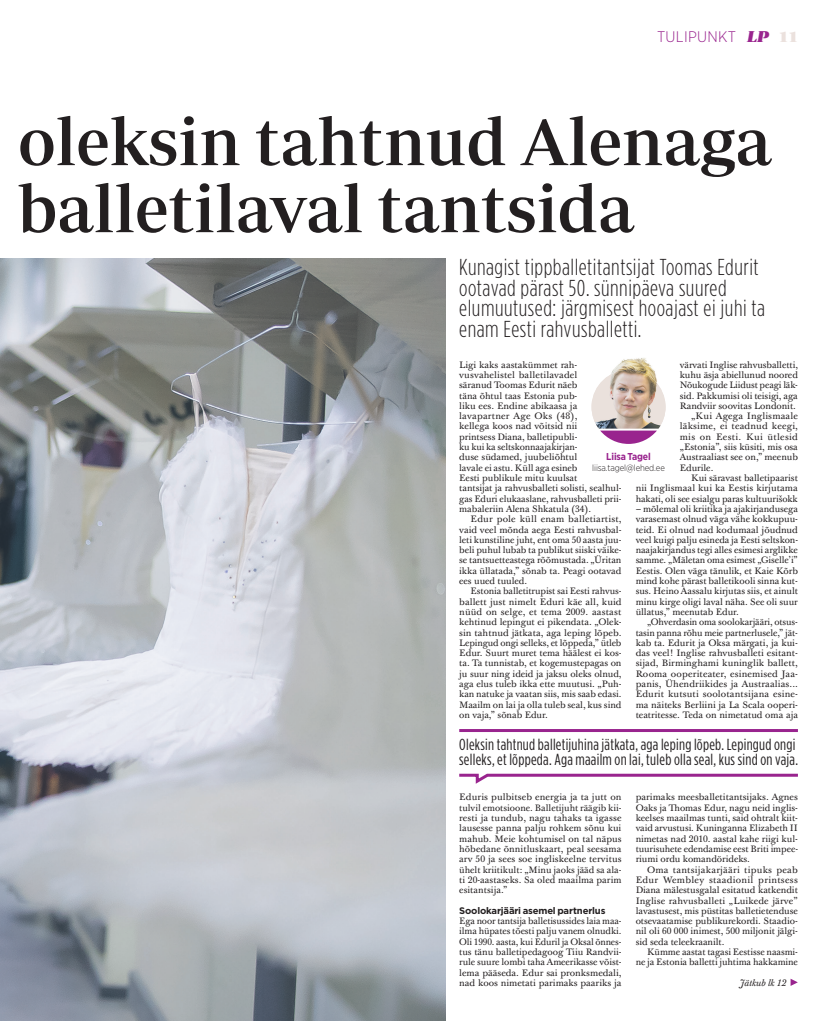
<style>
.page{position:relative;width:828px;height:1021px;background:#fff}
.page>*{position:absolute;margin:0;border:0;box-sizing:border-box;transform-origin:0 0}
.t1{font:500 67px/67px "Periodico Display";color:#231f20}
.t2{font:300 23px/20.6px "Gotham Condensed";letter-spacing:.02em;color:#231f20}
.t3{font:16px/15.5px "Gotham Condensed";letter-spacing:.015em;color:#231f20}
.t4{font:300 15.3px "Gotham Narrow";letter-spacing:.02em;color:#99248e}
.t5{font:700 10px "Gotham Narrow";letter-spacing:-.01em;color:#99248e}
.t6{font:700 9.5px "Gotham";letter-spacing:-.015em;color:#231f20}
.t7{font:9.1px/10.3px "Baskerville 10 Pro";letter-spacing:-.005em;color:#231f20;text-align:justify}
.t8{font:9.1px "Baskerville 10 Pro";letter-spacing:.02em;color:#231f20}
.t9{font:9.1px "Baskerville 10 Pro";letter-spacing:.03em;color:#231f20}
.t10{font:9.1px "Baskerville 10 Pro";letter-spacing:.015em;color:#231f20}
.t11{font:italic 9.1px "Baskerville 10 Pro";letter-spacing:-.005em;color:#231f20}
.t12{font:300 9px "Gotham Narrow";letter-spacing:-.01em;color:#231f20}
.s1{font-family:"Periodico Display Ut Bk It";font-weight:400;font-size:16px}
.s2{font-family:"Periodico Display Ut Bk";font-weight:400;font-size:16px;color:#ebe1dd}
</style>
<div class="page">
<img style="left:0;top:258px;width:445px;height:762px">
<img style="left:613px;top:358px;width:41px;height:12px">
<img style="left:591px;top:370px;width:74px;height:74px">
<svg style="left:790px;top:978px;width:8px;height:7px"></svg>
<svg style="left:459px;top:773px;width:339px;height:11px"></svg>
<hr style="left:459px;top:729px;width:339px;height:3px;background:#99248e">
<h3 class="t4" style="left:657px;top:27px;width:142px">TULIPUNKT <span class="s1">LP</span> <span class="s2">11</span></h3>
<h1 class="t1" style="left:18px;top:107px;width:755px">oleksin tahtnud Alenaga balletilaval tantsida</h1>
<h2 class="t2" style="left:459px;top:256px;width:307px">Kunagist tippballetitantsijat Toomas Edurit ootavad pärast 50. sünnipäeva suured elumuutused: järgmisest hooajast ei juhi ta enam Eesti rahvusballetti.</h2>
<p class="t7" style="left:459px;top:360px;width:164px;text-align:left">Ligi kaks aastakümmet rah&shy;vusvahelistel balletilavadel<br>säranud Toomas Edurit näeb<br>täna õhtul taas Estonia pub-<br>liku ees. Endine abikaasa ja lavapartner Age Oks (48),<br>kellega koos nad võitsid nii<br>printsess Diana, balletipubli-<br>ku kui ka seltskonnaajakirjan-<br>duse südamed, juubeliõhtul<br>lavale ei astu. Küll aga esineb<br>Eesti publikule mitu kuulsat<br>tantsijat ja rahvusballeti solisti, sealhul&shy;gas Eduri elukaaslane, rahvusballeti prii&shy;mabaleriin Alena Shkatula (34).</p>
<p class="t7" style="left:459px;top:514px;width:164px;text-indent:11px">Edur pole küll enam balletiartist, vaid veel mõnda aega Eesti rahvusbal&shy;leti kunstiline juht, ent oma 50 aasta juu&shy;beli puhul lubab ta publikut siiski väike&shy;se tantsuetteastega rõõmustada. „Üritan ikka üllatada,” sõnab ta. Peagi ootavad ees uued tuuled.</p>
<p class="t7" style="left:459px;top:586px;width:164px;text-indent:11px">Estonia balletitrupist sai Eesti rahvus&shy;ballett just nimelt Eduri käe all, kuid nüüd on selge, et tema 2009. aastast kehtinud lepingut ei pikendata. „Olek&shy;sin tahtnud jätkata, aga leping lõpeb.<br>Lepingud ongi selleks, et lõppeda,” ütleb Edur. Suurt muret tema häälest ei kos&shy;ta. Ta tunnistab, et kogemustepagas on ju suur ning ideid ja jaksu oleks olnud, aga elus tuleb ikka ette muutusi. „Puh&shy;kan natuke ja vaatan siis, mis saab edasi.<br>Maailm on lai ja olla tuleb seal, kus sind on vaja,” sõnab Edur.</p>
<p class="t7" style="left:680px;top:360px;width:120px">värvati Inglise rahvusballetti,</p>
<p class="t7" style="left:680px;top:370px;width:120px">kuhu äsja abiellunud noored</p>
<p class="t7" style="left:680px;top:380px;width:120px">Nõukogude Liidust peagi läk-</p>
<p class="t7" style="left:680px;top:390px;width:120px">sid. Pakkumisi oli teisigi, aga</p>
<p class="t7" style="left:680px;top:401px;width:118px">Randviir soovitas Londonit.</p>
<p class="t10" style="left:691px;top:410px;width:108px">„Kui Agega Inglismaale</p>
<p class="t8" style="left:680px;top:420px;width:120px">läksime, ei teadnud keegi,</p>
<p class="t9" style="left:680px;top:431px;width:120px">mis on Eesti. Kui ütlesid</p>
<p class="t7" style="left:680px;top:442px;width:120px">„Estonia”, siis küsiti, mis osa</p>
<p class="t7" style="left:680px;top:452px;width:120px">Austraaliast see on,” meenub</p>
<p class="t7" style="left:680px;top:463px;width:35px">Edurile.</p>
<p class="t7" style="left:691px;top:473px;width:108px">Kui säravast balletipaarist</p>
<p class="t7" style="left:635px;top:483px;width:164px">nii Inglismaal kui ka Eestis kirjutama</p>
<p class="t7" style="left:635px;top:493px;width:164px">hakati, oli see esialgu paras kultuurišokk</p>
<p class="t7" style="left:635px;top:504px;width:164px">– mõlemal oli kriitika ja ajakirjandusega varasemast olnud väga vähe kokkupuu&shy;teid. Ei olnud nad kodumaal jõudnud veel kuigi palju esineda ja Eesti seltskon&shy;naajakirjandus tegi alles esimesi arglikke samme. „Mäletan oma esimest „Giselle’i” Eestis. Olen väga tänulik, et Kaie Kõrb mind kohe pärast balletikooli sinna kut&shy;sus. Heino Aassalu kirjutas siis, et ainult minu kirge oligi laval näha. See oli suur üllatus,” meenutab Edur.</p>
<p class="t7" style="left:635px;top:617px;width:164px;text-indent:11px">„Ohverdasin oma soolokarjääri, otsus&shy;tasin panna rõhu meie partnerlusele,” jät&shy;kab ta. Edurit ja Oksa märgati, ja kui&shy;das veel! Inglise rahvusballeti esitant&shy;sijad, Birminghami kuninglik ballett, Rooma ooperiteater, esinemised Jaa&shy;panis, Ühendriikides ja Austraalias...<br>Edurit kutsuti soolotantsijana esine&shy;ma näiteks Berliini ja La Scala ooperi&shy;teatritesse. Teda on nimetatud oma aja</p>
<p class="t5" style="left:606px;top:450px;width:46px">Liisa Tagel</p>
<p class="t12" style="left:592px;top:462px;width:74px">liisa.tagel@lehed.ee</p>
<h3 class="t3" style="left:459px;top:736px;width:340px">Oleksin tahtnud balletijuhina jätkata, aga leping lõpeb. Lepingud ongi selleks, et lõppeda. Aga maailm on lai, tuleb olla seal, kus sind on vaja.</h3>
<p class="t7" style="left:459px;top:792px;width:164px">Eduris pulbitseb energia ja ta jutt on tulvil emotsioone. Balletijuht räägib kii&shy;resti ja tundub, nagu tahaks ta igasse lausesse panna palju rohkem sõnu kui mahub. Meie kohtumisel on tal näpus hõbedane õnnitluskaart, peal seesama arv 50 ja sees soe ingliskeelne tervitus ühelt kriitikult: „Minu jaoks jääd sa ala&shy;ti 20-aastaseks. Sa oled maailma parim esitantsija.”</p>
<p class="t6" style="left:459px;top:904px;width:148px">Soolokarjääri asemel partnerlus</p>
<p class="t7" style="left:459px;top:916px;width:164px">Ega noor tantsija balletisussides laia maa&shy;ilma hüpates tõesti palju vanem olnudki.<br>Oli 1990. aasta, kui Eduril ja Oksal õnnes&shy;tus tänu balletipedagoog Tiiu Randvii&shy;rule suure lombi taha Ameerikasse võist&shy;lema pääseda. Edur sai pronksmedali, nad koos nimetati parimaks paariks ja</p>
<p class="t7" style="left:635px;top:792px;width:164px">parimaks meesballetitantsijaks. Agnes<br>Oaks ja</p>
<p class="t7" style="left:635px;top:802px;width:164px;text-indent:44px">omas Edur, nagu neid inglis&shy;keelses maailmas tunti, said ohtralt kiit&shy;vaid arvustusi. Kuninganna Elizabeth II nimetas nad 2010. aastal kahe riigi kul&shy;tuurisuhete edendamise eest Briti impee&shy;riumi ordu komandörideks.</p>
<p class="t7" style="left:635px;top:864px;width:164px;text-indent:11px">Oma tantsijakarjääri tipuks peab Edur Wembley staadionil printsess Diana mälestusgalal esitatud katkendit Inglise rahvusballeti „Luikede järve” lavastusest, mis püstitas balletietenduse otsevaatamise publikurekordi. Staadio&shy;nil oli 60 000 inimest, 500 miljonit jälgi&shy;sid seda teleekraanilt.</p>
<p class="t7" style="left:635px;top:947px;width:164px;text-align:right">Kümme aastat tagasi Eestisse naasmi&shy;ne ja Estonia balletti juhtima hakkamine</p>
<p class="t11" style="left:740px;top:977px;width:48px">Jätkub lk 12</p>
</div>
